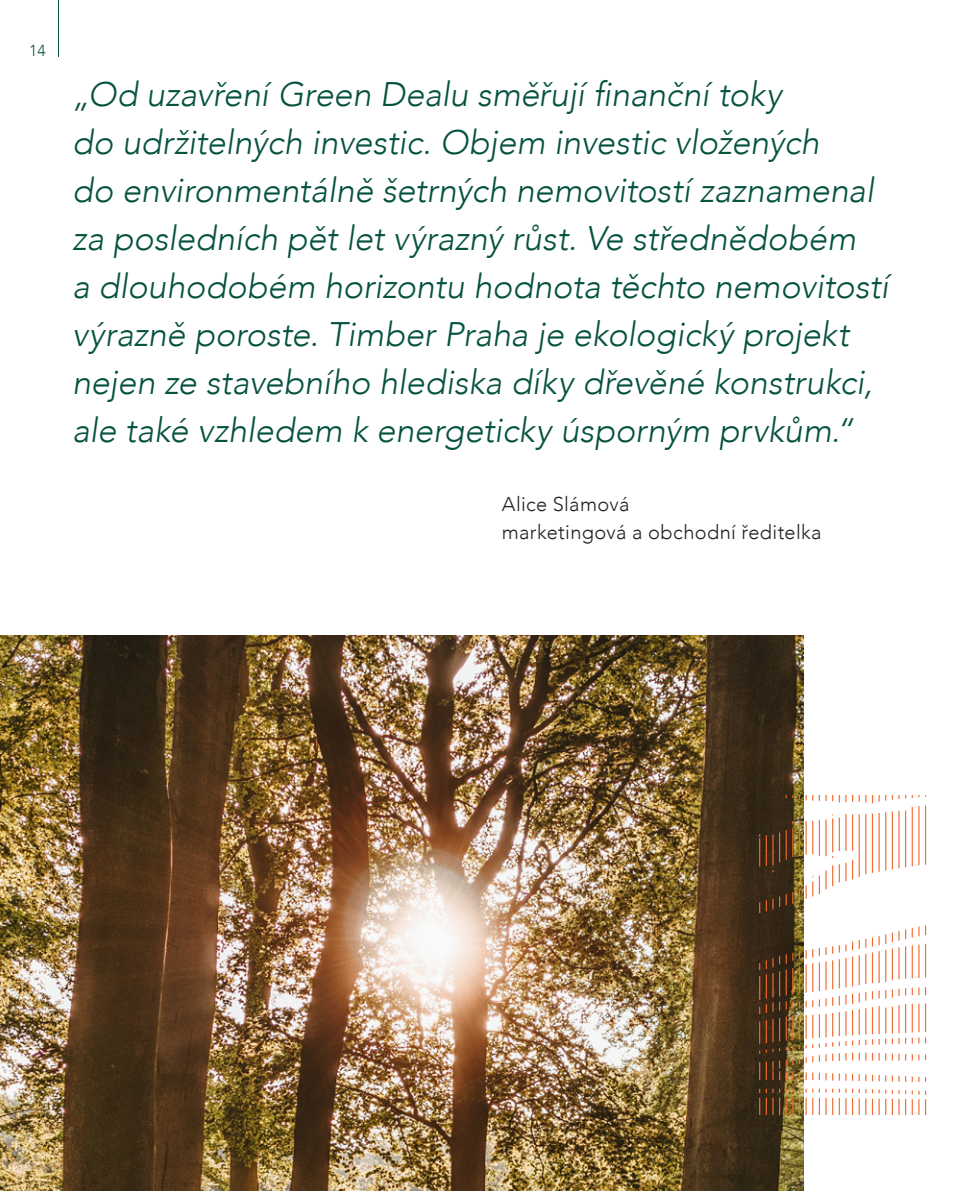
<style>
.page{position:relative;width:964px;height:1191px;background:#fff}
.page>*{position:absolute;margin:0;border:0;box-sizing:border-box;transform-origin:0 0}
.t1{font:italic 300 34px/48px "Avenir";letter-spacing:-.005em;color:#065240}
.t2{font:300 20px/28px "Avenir";letter-spacing:.02em;color:#231f20}
.t3{font:300 16px "Avenir";color:#065240}
</style>
<div class="page">
<hr style="left:58px;top:0;width:1px;height:57px;background:#065240">
<img style="left:0;top:635px;width:803px;height:556px">
<svg style="left:832px;top:1013px;width:1px;height:23px"></svg>
<svg style="left:819px;top:1013px;width:7px;height:24px"></svg>
<svg style="left:799px;top:1014px;width:14px;height:35px"></svg>
<svg style="left:839px;top:1053px;width:7px;height:7px"></svg>
<svg style="left:852px;top:1052px;width:14px;height:8px"></svg>
<svg style="left:892px;top:1053px;width:7px;height:7px"></svg>
<svg style="left:872px;top:1052px;width:7px;height:8px"></svg>
<svg style="left:905px;top:1054px;width:14px;height:6px"></svg>
<svg style="left:799px;top:1000px;width:14px;height:8px"></svg>
<svg style="left:839px;top:1011px;width:7px;height:35px"></svg>
<svg style="left:819px;top:998px;width:7px;height:8px"></svg>
<svg style="left:885px;top:1007px;width:1px;height:37px"></svg>
<svg style="left:892px;top:1005px;width:7px;height:39px"></svg>
<svg style="left:925px;top:1003px;width:1px;height:40px"></svg>
<svg style="left:905px;top:1003px;width:14px;height:40px"></svg>
<svg style="left:799px;top:1072px;width:14px;height:8px"></svg>
<svg style="left:819px;top:1054px;width:7px;height:7px"></svg>
<svg style="left:819px;top:1072px;width:7px;height:8px"></svg>
<svg style="left:872px;top:1074px;width:7px;height:7px"></svg>
<svg style="left:839px;top:1073px;width:7px;height:7px"></svg>
<svg style="left:852px;top:1074px;width:14px;height:7px"></svg>
<svg style="left:760px;top:1088px;width:13px;height:26px"></svg>
<svg style="left:779px;top:1059px;width:14px;height:21px"></svg>
<svg style="left:799px;top:1056px;width:14px;height:8px"></svg>
<svg style="left:892px;top:1075px;width:7px;height:6px"></svg>
<svg style="left:905px;top:1076px;width:14px;height:5px"></svg>
<svg style="left:872px;top:1006px;width:7px;height:38px"></svg>
<svg style="left:799px;top:820px;width:14px;height:34px"></svg>
<svg style="left:925px;top:805px;width:1px;height:59px"></svg>
<svg style="left:872px;top:813px;width:7px;height:60px"></svg>
<svg style="left:819px;top:819px;width:7px;height:38px"></svg>
<svg style="left:905px;top:806px;width:14px;height:61px"></svg>
<svg style="left:885px;top:812px;width:1px;height:58px"></svg>
<svg style="left:892px;top:811px;width:7px;height:58px"></svg>
<svg style="left:785px;top:795px;width:8px;height:3px"></svg>
<svg style="left:799px;top:795px;width:14px;height:5px"></svg>
<svg style="left:839px;top:795px;width:7px;height:8px"></svg>
<svg style="left:905px;top:795px;width:14px;height:3px"></svg>
<svg style="left:819px;top:795px;width:7px;height:6px"></svg>
<svg style="left:872px;top:795px;width:7px;height:8px"></svg>
<svg style="left:905px;top:987px;width:14px;height:8px"></svg>
<svg style="left:839px;top:994px;width:7px;height:11px"></svg>
<svg style="left:832px;top:960px;width:1px;height:29px"></svg>
<svg style="left:892px;top:988px;width:7px;height:9px"></svg>
<svg style="left:852px;top:992px;width:14px;height:53px"></svg>
<svg style="left:872px;top:990px;width:7px;height:9px"></svg>
<svg style="left:839px;top:862px;width:7px;height:20px"></svg>
<svg style="left:852px;top:814px;width:14px;height:65px"></svg>
<svg style="left:779px;top:891px;width:14px;height:16px"></svg>
<svg style="left:779px;top:821px;width:14px;height:41px"></svg>
<svg style="left:819px;top:865px;width:14px;height:30px"></svg>
<svg style="left:799px;top:875px;width:14px;height:27px"></svg>
<svg style="left:760px;top:898px;width:13px;height:15px"></svg>
<svg style="left:839px;top:944px;width:7px;height:44px"></svg>
<svg style="left:892px;top:931px;width:7px;height:49px"></svg>
<svg style="left:885px;top:934px;width:1px;height:48px"></svg>
<svg style="left:872px;top:936px;width:7px;height:47px"></svg>
<svg style="left:760px;top:958px;width:13px;height:95px"></svg>
<svg style="left:819px;top:947px;width:7px;height:44px"></svg>
<svg style="left:779px;top:952px;width:14px;height:99px"></svg>
<svg style="left:799px;top:949px;width:14px;height:44px"></svg>
<svg style="left:852px;top:938px;width:14px;height:48px"></svg>
<svg style="left:905px;top:926px;width:14px;height:52px"></svg>
<svg style="left:925px;top:943px;width:1px;height:34px"></svg>
<svg style="left:760px;top:834px;width:13px;height:38px"></svg>
<svg style="left:852px;top:795px;width:14px;height:7px"></svg>
<svg style="left:839px;top:814px;width:7px;height:37px"></svg>
<svg style="left:832px;top:814px;width:1px;height:44px"></svg>
<svg style="left:760px;top:1061px;width:13px;height:19px"></svg>
<svg style="left:925px;top:1090px;width:1px;height:24px"></svg>
<svg style="left:905px;top:1090px;width:14px;height:24px"></svg>
<svg style="left:832px;top:1088px;width:1px;height:26px"></svg>
<svg style="left:839px;top:1098px;width:7px;height:16px"></svg>
<svg style="left:819px;top:1088px;width:7px;height:26px"></svg>
<svg style="left:885px;top:1089px;width:1px;height:25px"></svg>
<svg style="left:872px;top:1089px;width:7px;height:25px"></svg>
<svg style="left:852px;top:1088px;width:14px;height:26px"></svg>
<svg style="left:892px;top:1090px;width:7px;height:24px"></svg>
<svg style="left:799px;top:1088px;width:14px;height:26px"></svg>
<svg style="left:779px;top:1088px;width:14px;height:26px"></svg>
<p class="t3" style="left:29px;top:41px;width:18px">14</p>
<p class="t1" style="left:72px;top:70px;width:818px">„Od uzavření Green Dealu směřují finanční toky<br>do udržitelných investic. Objem investic vložených<br>do environmentálně šetrných nemovitostí zaznamenal za posledních pět let výrazný růst. Ve střednědobém<br>a dlouhodobém horizontu hodnota těchto nemovitostí výrazně poroste. Timber Praha je ekologický projekt nejen ze stavebního hlediska díky dřevěné konstrukci, ale také vzhledem k energeticky úsporným prvkům.“</p>
<p class="t2" style="left:502px;top:490px;width:321px">Alice Slámová<br>marketingová a obchodní ředitelka</p>
</div>
